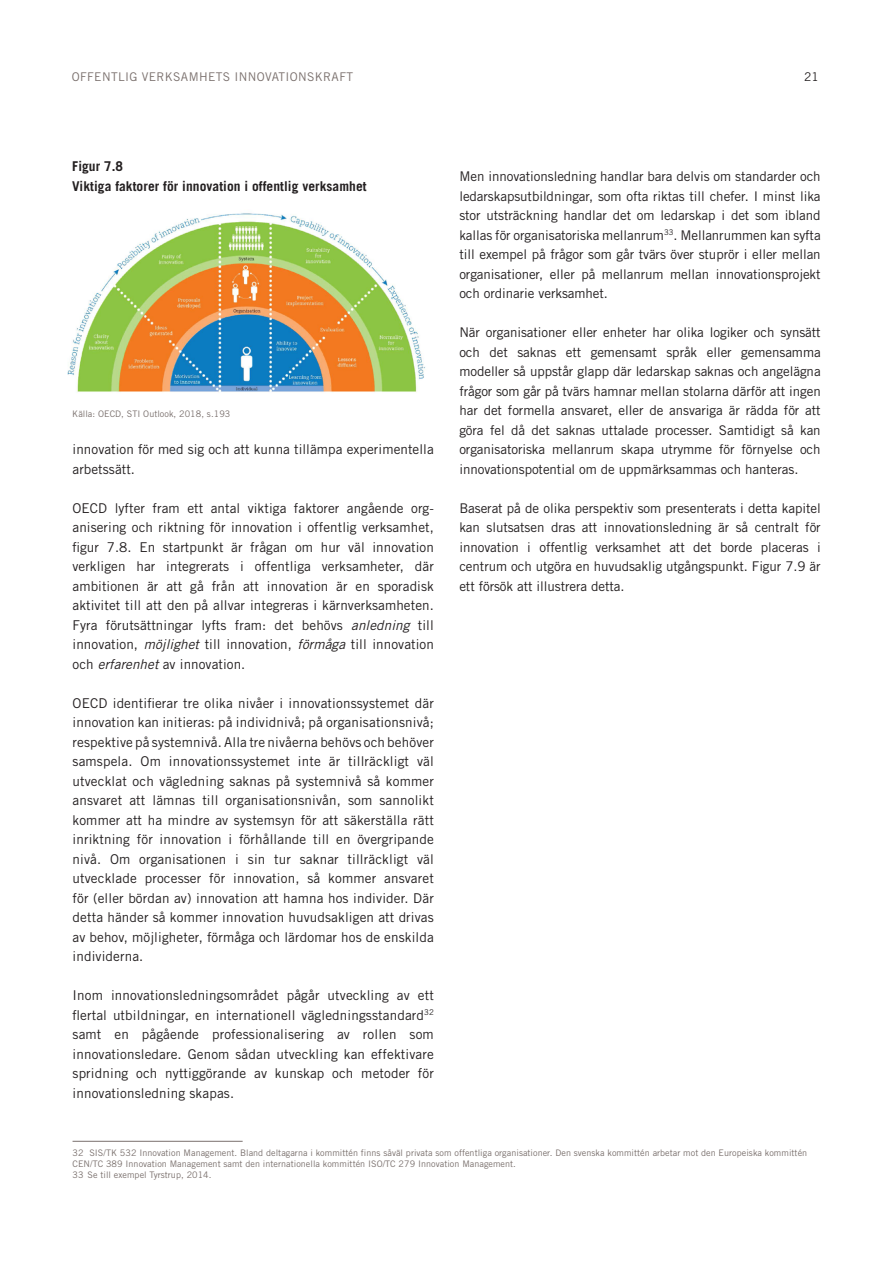
<style>
.page{position:relative;width:893px;height:1263px;background:#fff}
.page>*{position:absolute;margin:0;border:0;box-sizing:border-box;transform-origin:0 0}
.Brödtext{font:13.5px/19.5px "Trade Gothic LT Pro";letter-spacing:.005em;color:#231f20;text-align:justify}
.Brödtext-2{font:700 13.5px "Trade Gothic LT Pro";letter-spacing:.005em;color:#231f20}
.Brödtext-3{font:13.35px/19.5px "Trade Gothic LT Pro";letter-spacing:-.005em;color:#231f20;text-align:justify}
.t1{font:12px "Trade Gothic LT Pro";letter-spacing:.03em;color:#7a706d}
.t2{font:12px "Trade Gothic LT Pro";color:#231f20}
.Fotnot_eller_källhän{font:9px/10.8px "Trade Gothic LT Pro";letter-spacing:.005em;color:#7a706d}
.s1{font-style:italic}
</style>
<div class="page">
<hr style="left:73px;top:1141px;width:170px;height:1px;background:#7a706d">
<img style="left:67px;top:213px;width:359px;height:179px">
<p class="t1" style="left:72px;top:69px;width:283px">OFFENTLIG VERKSAMHETS INNOVATIONSKRAFT</p>
<p class="t2" style="left:804px;top:69px;width:16px">21</p>
<p class="Brödtext-2" style="left:72px;top:158px;width:52px">Figur 7.8</p>
<p class="Brödtext-2" style="left:72px;top:178px;width:296px">Viktiga faktorer för innovation i offentlig verksamhet</p>
<p class="Fotnot_eller_källhän" style="left:72px;top:408px;width:160px">Källa: OECD, STI Outlook, 2018, s.193</p>
<p class="Brödtext" style="left:73px;top:439px;width:363px">innovation för med sig och att kunna tillämpa experimentella arbetssätt.</p>
<p class="Brödtext" style="left:73px;top:498px;width:363px">OECD lyfter fram ett antal viktiga faktorer angående org&shy;anisering och riktning för innovation i offentlig verksamhet, figur 7.8. En startpunkt är frågan om hur väl innovation verkligen har integrerats i offentliga verksamheter, där ambitionen är att gå från att innovation är en sporadisk aktivitet till att den på allvar integreras i kärnverksamheten.<br>Fyra förutsättningar lyfts fram: det behövs <span class="s1">anledning</span> till innovation, <span class="s1">möjlighet</span> till innovation, <span class="s1">förmåga</span> till innovation och <span class="s1">erfarenhet</span> av innovation.</p>
<p class="Brödtext" style="left:73px;top:693px;width:363px">OECD identifierar tre olika nivåer i innovationssystemet där innovation kan initieras: på individnivå; på organisationsnivå; respektive på systemnivå. Alla tre nivåerna behövs och behöver samspela. Om innovationssystemet inte är tillräckligt väl utvecklat och vägledning saknas på systemnivå så kommer ansvaret att lämnas till organisationsnivån, som sannolikt kommer att ha mindre av systemsyn för att säkerställa rätt inriktning för innovation i förhållande till en övergripande nivå. Om organisationen i sin tur saknar tillräckligt väl utvecklade processer för innovation, så kommer ansvaret för (eller bördan av) innovation att hamna hos individer. Där detta händer så kommer innovation huvudsakligen att drivas av behov, möjligheter, förmåga och lärdomar hos de enskilda individerna.</p>
<p class="Brödtext" style="left:73px;top:985px;width:363px">Inom innovationsledningsområdet pågår utveckling av ett flertal utbildningar, en internationell vägledningsstandard<sup>32 </sup>samt en pågående professionalisering av rollen som innovationsledare. Genom sådan utveckling kan effektivare spridning och nyttiggörande av kunskap och metoder för innovationsledning skapas.</p>
<p class="Brödtext-3" style="left:459px;top:166px;width:363px">Men innovationsledning handlar bara delvis om standarder och ledarskapsutbildningar, som ofta riktas till chefer. I minst lika stor utsträckning handlar det om ledarskap i det som ibland kallas för organisatoriska mellanrum<sup>33</sup>. Mellanrummen kan syfta till exempel på frågor som går tvärs över stuprör i eller mellan organisationer, eller på mellanrum mellan innovationsprojekt och ordinarie verksamhet.</p>
<p class="Brödtext-3" style="left:459px;top:322px;width:363px">När organisationer eller enheter har olika logiker och synsätt och det saknas ett gemensamt språk eller gemensamma modeller så uppstår glapp där ledarskap saknas och angelägna frågor som går på tvärs hamnar mellan stolarna därför att ingen har det formella ansvaret, eller de ansvariga är rädda för att göra fel då det saknas uttalade processer. Samtidigt så kan organisatoriska mellanrum skapa utrymme för förnyelse och innovationspotential om de uppmärksammas och hanteras.</p>
<p class="Brödtext-3" style="left:459px;top:498px;width:363px">Baserat på de olika perspektiv som presenterats i detta kapitel kan slutsatsen dras att innovationsledning är så centralt för innovation i offentlig verksamhet att det borde placeras i centrum och utgöra en huvudsaklig utgångspunkt. Figur 7.9 är ett försök att illustrera detta.</p>
<p class="Fotnot_eller_källhän" style="left:73px;top:1147px;width:736px">32 SIS/TK 532 Innovation Management. Bland deltagarna i kommittén finns såväl privata som offentliga organisationer. Den svenska kommittén arbetar mot den Europeiska kommittén<br>CEN/TC 389 Innovation Management samt den internationella kommittén ISO/TC 279 Innovation Management.</p>
<p class="Fotnot_eller_källhän" style="left:73px;top:1169px;width:141px">33 Se till exempel Tyrstrup, 2014.</p>
</div>
